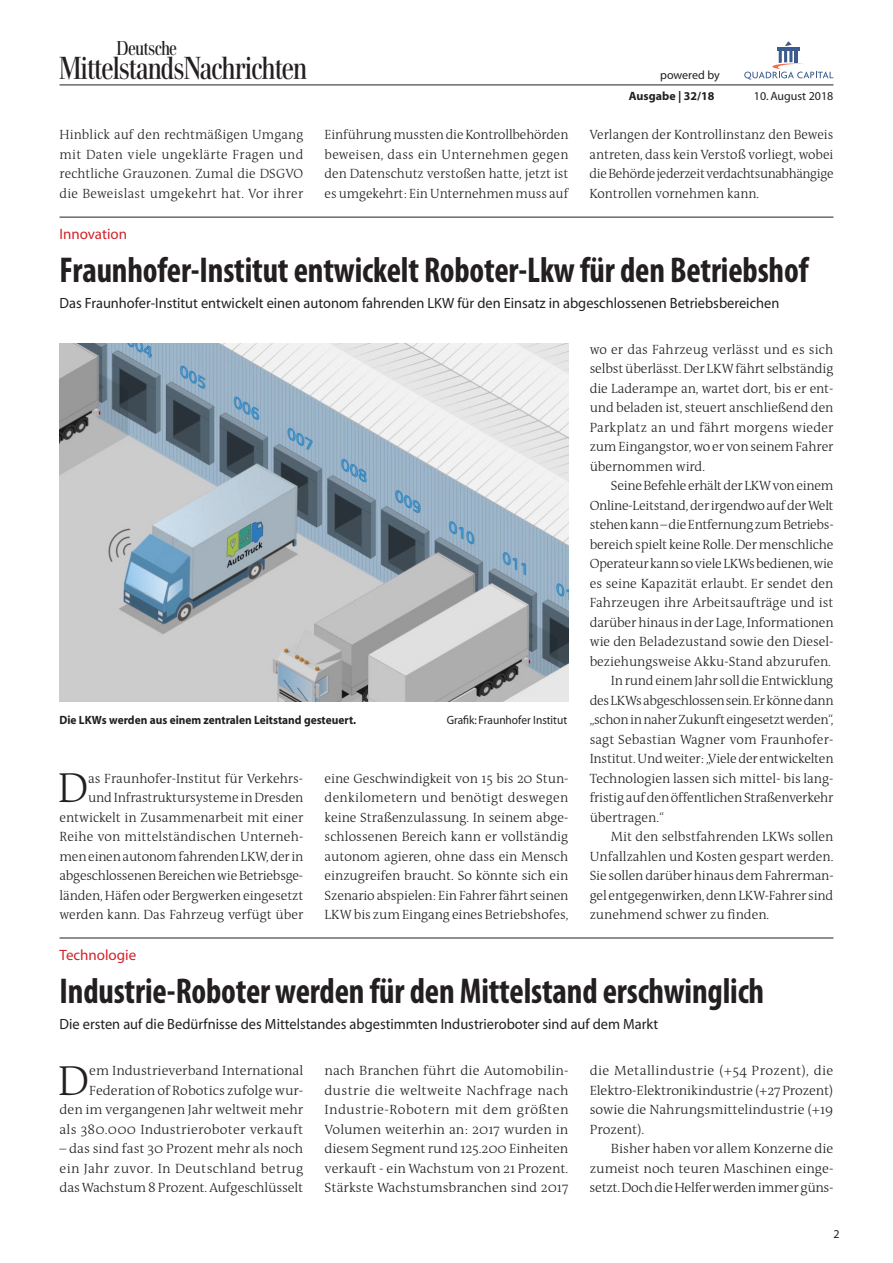
<style>
.page{position:relative;width:893px;height:1263px;background:#fff}
.page>*{position:absolute;margin:0;border:0;box-sizing:border-box;transform-origin:0 0}
.t1{font:300 42.45px "The Antiqua B3";color:#231f20}
.t2{font:700 condensed 36px "Myriad Pro";letter-spacing:-.005em;color:#231f20;scale:.95 1}
.t3{font:31.5px "Walbaum News Fine";letter-spacing:-.01em;color:#231f20;scale:.91 1}
.t4{font:19.8px "Walbaum News Fine";letter-spacing:-.01em;color:#231f20;scale:.91 1}
.t5{font:15px "Myriad";color:#d1232a}
.t6{font:14.85px "Myriad";color:#231f20}
.t7{font:300 13.5px/19.5px "The Antiqua B3";letter-spacing:-.01em;color:#231f20;text-align:justify}
.t8{font:700 12px "Myriad";color:#231f20;scale:.95 1}
.t9{font:12px "Myriad";color:#231f20;scale:.95 1}
.t10{font:12px "Myriad";color:#231f20}
.t11{font:700 12px "Myriad";color:#231f20}
.t12{font:12px "Myriad Pro";color:#231f20}
</style>
<div class="page">
<hr style="left:60px;top:85px;width:773px;height:1px;background:#231f20">
<svg style="left:744px;top:41px;width:89px;height:39px"></svg>
<hr style="left:60px;top:217px;width:773px;height:1px;background:#231f20">
<img style="left:60px;top:344px;width:508px;height:357px">
<hr style="left:60px;top:938px;width:773px;height:1px;background:#231f20">
<h3 class="t4" style="left:117px;top:37px;width:68px">Deutsche</h3>
<h3 class="t3" style="left:60px;top:51px;width:273px">MittelstandsNachrichten</h3>
<p class="t10" style="left:660px;top:69px;width:61px">powered by</p>
<p class="t11" style="left:629px;top:90px;width:87px">Ausgabe | 32/18</p>
<p class="t10" style="left:754px;top:90px;width:81px">10. August 2018</p>
<p class="t7" style="left:60px;top:126px;width:245px">Hinblick auf den rechtmäßigen Umgang mit Daten viele ungeklärte Fragen und rechtliche Grauzonen. Zumal die DSGVO die Beweislast umgekehrt hat. Vor ihrer</p>
<p class="t7" style="left:325px;top:126px;width:245px">Einführung mussten die Kontrollbehörden beweisen, dass ein Unternehmen gegen den Datenschutz verstoßen hatte, jetzt ist es umgekehrt: Ein Unternehmen muss auf</p>
<p class="t7" style="left:590px;top:126px;width:245px">Verlangen der Kontrollinstanz den Beweis antreten, dass kein Verstoß vorliegt, wobei die Behörde jederzeit verdachtsunabhängige Kontrollen vornehmen kann.</p>
<p class="t5" style="left:60px;top:226px;width:69px">Innovation</p>
<h2 class="t2" style="left:60px;top:247px;width:790px">Fraunhofer-Institut entwickelt Roboter-Lkw für den Betriebshof</h2>
<p class="t6" style="left:60px;top:296px;width:721px">Das Fraunhofer-Institut entwickelt einen autonom fahrenden LKW für den Einsatz in abgeschlossenen Betriebsbereichen</p>
<p class="t8" style="left:60px;top:714px;width:314px">Die LKWs werden aus einem zentralen Leitstand gesteuert.</p>
<p class="t9" style="left:447px;top:714px;width:128px">Grafik: Fraunhofer Institut</p>
<p class="t7" style="left:60px;top:769px;width:245px;text-align:right">as Fraunhofer-Institut für Verkehrs-<br>und Infrastruktursysteme in Dresden entwickelt in Zusammenarbeit mit einer Reihe von mittelständischen Unterneh&shy;men einen autonom fahrenden LKW, der in abgeschlossenen Bereichen wie Betriebsge&shy;länden, Häfen oder Bergwerken eingesetzt werden kann. Das Fahrzeug verfügt über</p>
<p class="t7" style="left:325px;top:769px;width:245px">eine Geschwindigkeit von 15 bis 20 Stun&shy;denkilometern und benötigt deswegen keine Straßenzulassung. In seinem abge&shy;schlossenen Bereich kann er vollständig autonom agieren, ohne dass ein Mensch einzugreifen braucht. So könnte sich ein Szenario abspielen: Ein Fahrer fährt seinen LKW bis zum Eingang eines Betriebshofes,</p>
<h1 class="t1" style="left:58px;top:766px;width:32px">D</h1>
<p class="t7" style="left:590px;top:340px;width:245px">wo er das Fahrzeug verlässt und es sich selbst überlässt. Der LKW fährt selbständig die Laderampe an, wartet dort, bis er ent&shy;und beladen ist, steuert anschließend den Parkplatz an und fährt morgens wieder zum Eingangstor, wo er von seinem Fahrer übernommen wird.</p>
<p class="t7" style="left:611px;top:476px;width:224px">Seine Befehle erhält der LKW von einem</p>
<p class="t7" style="left:590px;top:496px;width:245px">Online-Leitstand, der irgendwo auf der Welt</p>
<p class="t7" style="left:590px;top:515px;width:245px">stehen kann – die Entfernung zum Betriebs-</p>
<p class="t7" style="left:590px;top:535px;width:245px">bereich spielt keine Rolle. Der menschliche</p>
<p class="t7" style="left:590px;top:554px;width:245px">Operateur kann so viele LKWs bedienen, wie</p>
<p class="t7" style="left:590px;top:574px;width:245px">es seine Kapazität erlaubt. Er sendet den</p>
<p class="t7" style="left:590px;top:593px;width:245px">Fahrzeugen ihre Arbeitsaufträge und ist</p>
<p class="t7" style="left:590px;top:613px;width:245px">darüber hinaus in der Lage, Informationen</p>
<p class="t7" style="left:590px;top:632px;width:245px">wie den Beladezustand sowie den Diesel-</p>
<p class="t7" style="left:590px;top:652px;width:243px">beziehungsweise Akku-Stand abzurufen.</p>
<p class="t7" style="left:611px;top:671px;width:224px">In rund einem Jahr soll die Entwicklung</p>
<p class="t7" style="left:590px;top:691px;width:245px">des LKWs abgeschlossen sein. Er könne dann</p>
<p class="t7" style="left:590px;top:710px;width:245px">„schon in naher Zukunft eingesetzt werden“,</p>
<p class="t7" style="left:590px;top:730px;width:245px">sagt Sebastian Wagner vom Fraunhofer-</p>
<p class="t7" style="left:590px;top:749px;width:245px">Institut. Und weiter: „Viele der entwickelten</p>
<p class="t7" style="left:590px;top:769px;width:245px">Technologien lassen sich mittel- bis lang-</p>
<p class="t7" style="left:590px;top:788px;width:245px">fristig auf den öffentlichen Straßenverkehr</p>
<p class="t7" style="left:590px;top:808px;width:76px">übertragen.“</p>
<p class="t7" style="left:611px;top:827px;width:224px">Mit den selbstfahrenden LKWs sollen</p>
<p class="t7" style="left:590px;top:847px;width:245px">Unfallzahlen und Kosten gespart werden.</p>
<p class="t7" style="left:590px;top:866px;width:245px">Sie sollen darüber hinaus dem Fahrerman-</p>
<p class="t7" style="left:590px;top:886px;width:245px">gel entgegenwirken, denn LKW-Fahrer sind</p>
<p class="t7" style="left:590px;top:905px;width:181px">zunehmend schwer zu finden.</p>
<p class="t5" style="left:60px;top:947px;width:78px">Technologie</p>
<h2 class="t2" style="left:60px;top:968px;width:743px">Industrie-Roboter werden für den Mittelstand erschwinglich</h2>
<p class="t6" style="left:60px;top:1017px;width:600px">Die ersten auf die Bedürfnisse des Mittelstandes abgestimmten Industrieroboter sind auf dem Markt</p>
<h1 class="t1" style="left:58px;top:1059px;width:33px">D</h1>
<p class="t7" style="left:325px;top:1062px;width:245px">nach Branchen führt die Automobilin&shy;dustrie die weltweite Nachfrage nach Industrie-Robotern mit dem größten Volumen weiterhin an: 2017 wurden in diesem Segment rund 125.200 Einheiten verkauft - ein Wachstum von 21 Prozent.<br>Stärkste Wachstumsbranchen sind 2017</p>
<p class="t7" style="left:590px;top:1062px;width:245px">die Metallindustrie (+54 Prozent), die Elektro-Elektronikindustrie (+27 Prozent) sowie die Nahrungsmittelindustrie (+19<br>Prozent).</p>
<p class="t7" style="left:60px;top:1062px;width:245px;text-align:right">em Industrieverband International Federation of Robotics zufolge wur-<br>den im vergangenen Jahr weltweit mehr als 380.000 Industrieroboter verkauft</p>
<p class="t7" style="left:60px;top:1140px;width:245px">– das sind fast 30 Prozent mehr als noch ein Jahr zuvor. In Deutschland betrug das Wachstum 8 Prozent. Aufgeschlüsselt</p>
<p class="t7" style="left:590px;top:1139px;width:245px;text-indent:21px">Bisher haben vor allem Konzerne die zumeist noch teuren Maschinen einge&shy;setzt. Doch die Helfer werden immer güns-</p>
<p class="t12" style="left:833px;top:1227px;width:8px">2</p>
</div>
